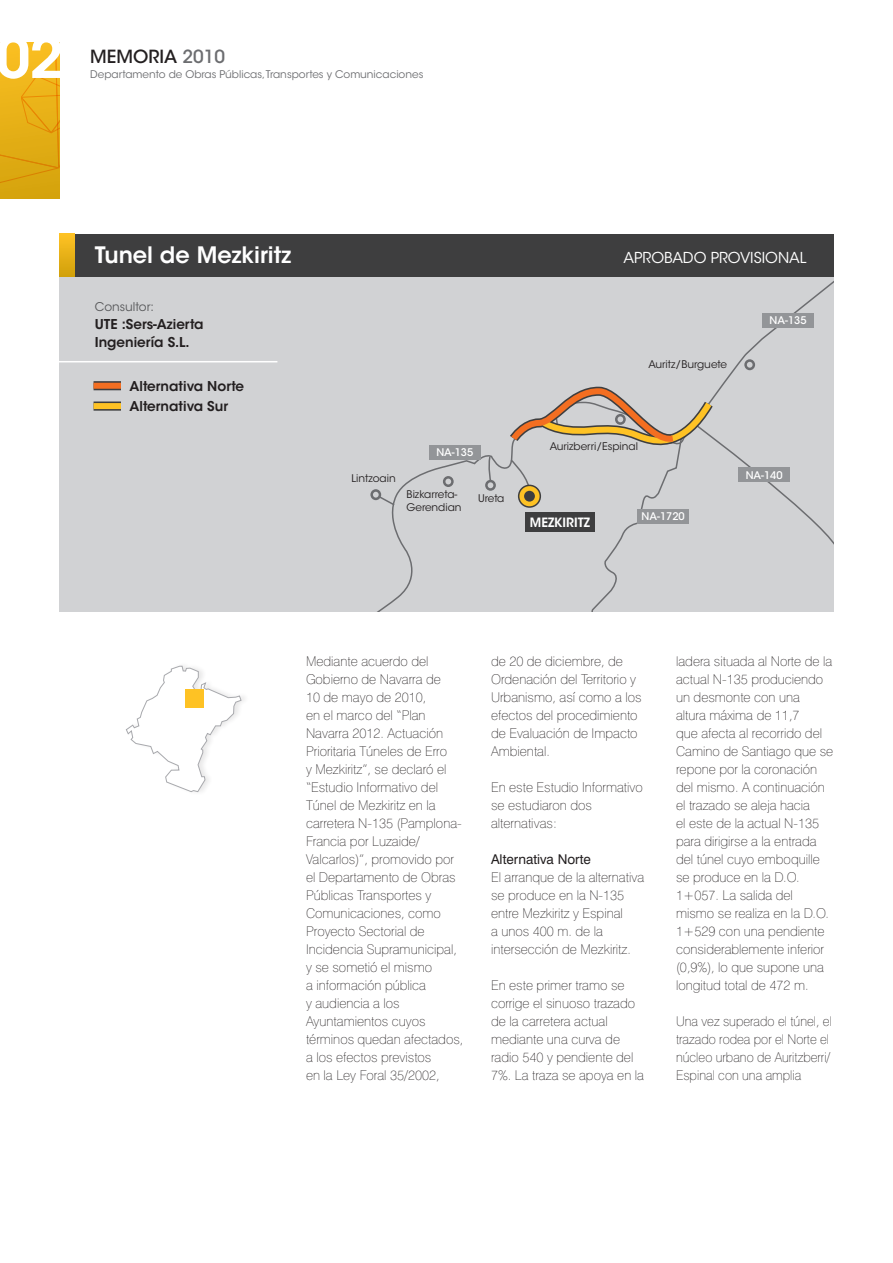
<style>
.page{position:relative;width:893px;height:1263px;background:#fff}
.page>*{position:absolute;margin:0;border:0;box-sizing:border-box;transform-origin:0 0}
.t1{font:600 57px "ITC Avant Garde Std";color:#fff}
.t2{font:600 22.5px "ITC Avant Garde Std";color:#fff}
.t3{font:500 18px "ITC Avant Garde Std";color:#231f20}
.t4{font:15px "ITC Avant Garde Std";color:#fff}
.t5{font:100 13.5px/18px "Swiss 721 BT";color:#231f20}
.t6{font:100 13.5px/18px "Swiss 721 BT";color:#231f20;scale:.96 1}
.t7{font:600 13.5px/18px "ITC Avant Garde Std";color:#231f20}
.t8{font:13.5px "Swiss 721 BT";color:#231f20}
.t9{font:600 12.75px "ITC Avant Garde Std";color:#fff}
.t10{font:12px "ITC Avant Garde Std";color:#57585a}
.t11{font:10.5px/12.6px "ITC Avant Garde Std";color:#231f20}
.t12{font:10.5px "ITC Avant Garde Std";color:#6c6d70}
.t13{font:500 10.5px "ITC Avant Garde Std";color:#fff}
.s1{color:#6c6d70}
</style>
<div class="page">
<div style="left:0;top:43px;width:60px;height:155px;background:#d6a40d"></div>
<svg style="left:0;top:43px;width:60px;height:140px"></svg>
<svg style="left:126px;top:665px;width:116px;height:127px"></svg>
<div style="left:185px;top:689px;width:19px;height:19px;background:#fec224"></div>
<div style="left:59px;top:270px;width:774px;height:342px;background:#d1d2d4"></div>
<hr style="left:52px;top:361px;width:225px;height:1px;background:#fff">
<div style="left:59px;top:234px;width:774px;height:42px;background:#3e3e3f"></div>
<svg style="left:59px;top:234px;width:15px;height:42px"></svg>
<svg style="left:334px;top:276px;width:499px;height:336px"></svg>
<div style="left:429px;top:445px;width:51px;height:15px;background:#939598"></div>
<div style="left:762px;top:313px;width:51px;height:15px;background:#939598"></div>
<svg style="left:370px;top:489px;width:11px;height:11px"></svg>
<svg style="left:373px;top:492px;width:23px;height:15px"></svg>
<svg style="left:443px;top:476px;width:11px;height:11px"></svg>
<svg style="left:445px;top:479px;width:6px;height:5px"></svg>
<svg style="left:485px;top:480px;width:11px;height:11px"></svg>
<svg style="left:488px;top:455px;width:5px;height:33px"></svg>
<div style="left:744px;top:359px;width:11px;height:11px;background:#6c6d70;border-radius:50%"></div>
<svg style="left:747px;top:362px;width:6px;height:6px"></svg>
<svg style="left:505px;top:383px;width:328px;height:229px"></svg>
<div style="left:94px;top:401px;width:27px;height:10px;background:#45433d"></div>
<div style="left:94px;top:403px;width:27px;height:6px;background:#fec224"></div>
<div style="left:94px;top:381px;width:27px;height:9px;background:#6d4a37"></div>
<div style="left:94px;top:383px;width:27px;height:6px;background:#f36e21"></div>
<h1 class="t1" style="left:-4px;top:21px;width:69px">02</h1>
<h3 class="t3" style="left:90px;top:45px;width:136px">MEMORIA <span class="s1">2010</span></h3>
<p class="t12" style="left:90px;top:68px;width:335px">Departamento de Obras Públicas, Transportes y Comunicaciones</p>
<h2 class="t2" style="left:95px;top:241px;width:198px">Tunel de Mezkiritz</h2>
<p class="t4" style="left:624px;top:248px;width:22px">Apro</p>
<p class="t4" style="left:664px;top:248px;width:21px">bado</p>
<p class="t4" style="left:711px;top:248px;width:10px">provisio</p>
<p class="t4" style="left:778px;top:248px;width:21px">nal</p>
<p class="t10" style="left:95px;top:299px;width:61px">Consultor:</p>
<p class="t7" style="left:95px;top:315px;width:9px">UTE</p>
<p class="t7" style="left:95px;top:315px;width:110px;text-indent:27px">:Sers-Azierta<br>Ingeniería S.L.</p>
<p class="t7" style="left:129px;top:377px;width:116px">Alternativa Norte</p>
<p class="t7" style="left:129px;top:397px;width:100px">Alternativa Sur</p>
<p class="t11" style="left:648px;top:358px;width:80px">Auritz/Burguete</p>
<p class="t13" style="left:770px;top:314px;width:38px">NA-135</p>
<p class="t11" style="left:351px;top:472px;width:46px">Lintzoain</p>
<p class="t13" style="left:436px;top:446px;width:38px">NA-135</p>
<p class="t11" style="left:407px;top:488px;width:56px">Bizkarreta-<br>Gerendian</p>
<p class="t11" style="left:478px;top:492px;width:28px">Ureta</p>
<p class="t11" style="left:550px;top:440px;width:90px">Aurizberri/Espinal</p>
<p class="t9" style="left:530px;top:514px;width:62px">mezkiritz</p>
<p class="t13" style="left:642px;top:509px;width:45px">NA-1720</p>
<p class="t13" style="left:746px;top:468px;width:38px">NA-140</p>
<p class="t5" style="left:306px;top:652px;width:159px">Mediante acuerdo del<br>Gobierno de Navarra de<br>10 de mayo de 2010,<br>en el marco del “Plan<br>Navarra 2012. Actuación<br>Prioritaria Túneles de Erro<br>y Mezkiritz”, se declaró el “Estudio Informativo del<br>Túnel de Mezkiritz en la carretera N-135 (Pamplona-<br>Francia por Luzaide/<br>Valcarlos)”, promovido por el Departamento de Obras<br>Públicas Transportes y<br>Comunicaciones, como<br>Proyecto Sectorial de<br>Incidencia Supramunicipal, y se sometió el mismo<br>a información pública<br>y audiencia a los<br>Ayuntamientos cuyos términos quedan afectados, a los efectos previstos<br>en la Ley Foral 35/2002,</p>
<p class="t5" style="left:491px;top:652px;width:152px">de 20 de diciembre, de<br>Ordenación del Territorio y<br>Urbanismo, así como a los efectos del procedimiento de Evaluación de Impacto<br>Ambiental.</p>
<p class="t5" style="left:491px;top:778px;width:153px">En este Estudio Informativo se estudiaron dos alternativas:</p>
<p class="t8" style="left:491px;top:851px;width:101px">Alternativa Norte</p>
<p class="t5" style="left:491px;top:868px;width:155px">El arranque de la alternativa se produce en la N-135 entre Mezkiritz y Espinal<br>a unos 400 m. de la intersección de Mezkiritz.</p>
<p class="t5" style="left:491px;top:976px;width:155px">En este primer tramo se corrige el sinuoso trazado de la carretera actual mediante una curva de radio 540 y pendiente del<br>7%. La traza se apoya en la</p>
<p class="t5" style="left:676px;top:652px;width:159px">ladera situada al Norte de la actual N-135 produciendo un desmonte con una altura máxima de 11,7<br>que afecta al recorrido del<br>Camino de Santiago que se repone por la coronación del mismo. A continuación el trazado se aleja hacia<br>el este de la actual N-135 para dirigirse a la entrada del túnel cuyo emboquille se produce en la D.O.<br>1+057. La salida del mismo se realiza en la D.O.<br>1+529 con una pendiente considerablemente inferior (0,9%), lo que supone una longitud total de 472 m.</p>
<p class="t6" style="left:676px;top:1012px;width:164px">Una vez superado el túnel, el trazado rodea por el Norte el núcleo urbano de Auritzberri/<br>Espinal con una amplia</p>
</div>
